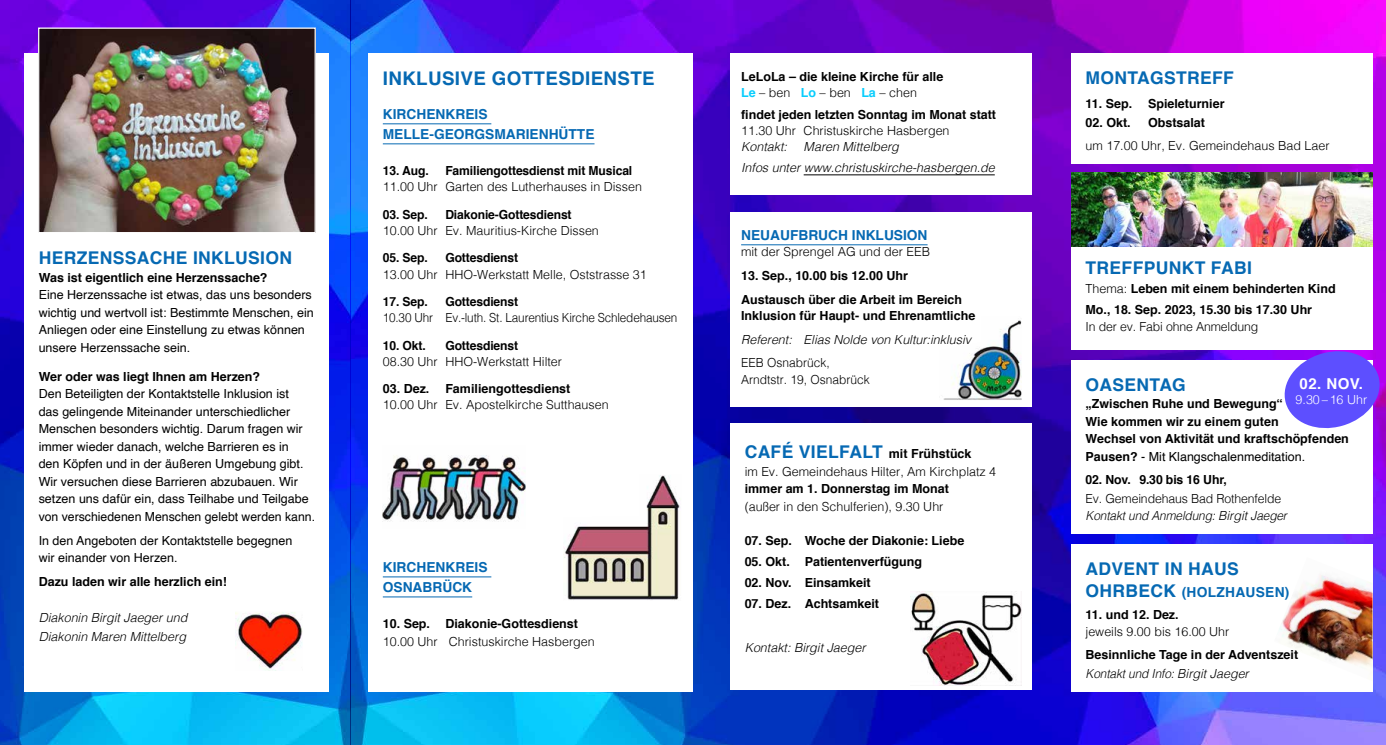
<style>
.page{position:relative;width:1386px;height:745px;background:#fff}
.page>*{position:absolute;margin:0;border:0;box-sizing:border-box;transform-origin:0 0}
.t1{font:700 18.75px "Helvetica";letter-spacing:.02em;color:#0669b3}
.t2{font:700 17.5px "Helvetica";letter-spacing:.02em;color:#0669b3}
.t3{font:700 15px "Helvetica";color:#fff}
.t4{font:700 13.75px/20px "Helvetica";color:#0669b3}
.t5{font:700 13.75px "Helvetica";letter-spacing:.02em;color:#0669b3}
.t6{font:700 12.5px/17.5px "Helvetica";color:#000}
.t7{font:12.5px/17.5px "Helvetica";color:#000}
.t8{font:300 12.5px "Helvetica";color:#000}
.t9{font:italic 300 12.5px/18.8px "Helvetica";color:#000}
.t10{font:italic 300 12.5px "Helvetica";color:#000;scale:.95 1}
.t11{font:300 12.5px "Helvetica";color:#000;scale:.94 1}
.t12{font:300 12.5px/16.2px "Helvetica";color:#000;scale:.96 1}
.t13{font:300 12.5px "Helvetica";color:#fff}
.s1{color:#08cdfd}
.s2{font-weight:300}
.s3{font-size:12.5px;color:#000}
.s4{font-weight:400}
.s5{font-size:17.5px}
</style>
<div class="page">
<img style="left:0;top:0;width:1385px;height:744px">
<div style="left:369px;top:53px;width:324px;height:638px;background:#fff"></div>
<hr style="left:383px;top:123px;width:108px;height:1px;background:#0669b3">
<hr style="left:383px;top:143px;width:211px;height:1px;background:#0669b3">
<hr style="left:383px;top:576px;width:108px;height:1px;background:#0669b3">
<hr style="left:383px;top:596px;width:89px;height:1px;background:#0669b3">
<div style="left:1071px;top:359px;width:301px;height:174px;background:#fff"></div>
<svg style="left:1280px;top:346px;width:104px;height:87px"></svg>
<div style="left:730px;top:423px;width:301px;height:266px;background:#fff"></div>
<div style="left:730px;top:53px;width:301px;height:141px;background:#fff"></div>
<img style="left:911px;top:591px;width:110px;height:94px">
<div style="left:1071px;top:53px;width:301px;height:111px;background:#fff"></div>
<div style="left:1071px;top:544px;width:301px;height:147px;background:#fff"></div>
<img style="left:1279px;top:575px;width:93px;height:93px">
<img style="left:1071px;top:173px;width:301px;height:74px">
<div style="left:1071px;top:247px;width:301px;height:102px;background:#fff"></div>
<div style="left:25px;top:53px;width:304px;height:638px;background:#fff"></div>
<img style="left:563px;top:475px;width:117px;height:125px">
<div style="left:730px;top:211px;width:301px;height:195px;background:#fff"></div>
<hr style="left:741px;top:244px;width:186px;height:1px;background:#0669b3">
<img style="left:943px;top:320px;width:78px;height:80px">
<img style="left:40px;top:29px;width:274px;height:202px">
<div style="left:38px;top:27px;width:278px;height:206px;border:1px solid #fff"></div>
<hr style="left:803px;top:174px;width:191px;height:1px;background:#000">
<img style="left:383px;top:455px;width:142px;height:67px">
<img style="left:236px;top:612px;width:67px;height:58px">
<h2 class="t2" style="left:39px;top:244px;width:255px">HERZENSSACHE INKLUSION</h2>
<p class="t6" style="left:39px;top:269px;width:230px">Was ist eigentlich eine Herzenssache?</p>
<p class="t7" style="left:39px;top:286px;width:277px">Eine Herzenssache ist etwas, das uns besonders wichtig und wertvoll ist: Bestimmte Menschen, ein Anliegen oder eine Einstellung zu etwas können unsere Herzenssache sein.</p>
<p class="t6" style="left:39px;top:367px;width:223px">Wer oder was liegt Ihnen am Herzen?</p>
<p class="t7" style="left:39px;top:385px;width:278px">Den Beteiligten der Kontaktstelle Inklusion ist<br>das gelingende Miteinander unterschiedlicher Menschen besonders wichtig. Darum fragen wir immer wieder danach, welche Barrieren es in<br>den Köpfen und in der äußeren Umgebung gibt.<br>Wir versuchen diese Barrieren abzubauen. Wir setzen uns dafür ein, dass Teilhabe und Teilgabe von verschiedenen Menschen gelebt werden kann.</p>
<p class="t7" style="left:39px;top:531px;width:255px">In den Angeboten der Kontaktstelle begegnen wir einander von Herzen.</p>
<p class="t6" style="left:39px;top:572px;width:190px">Dazu laden wir alle herzlich ein!</p>
<p class="t9" style="left:39px;top:607px;width:150px">Diakonin Birgit Jaeger und<br>Diakonin Maren Mittelberg</p>
<h1 class="t1" style="left:383px;top:63px;width:273px">INKLUSIVE GOTTESDIENSTE</h1>
<p class="t4" style="left:383px;top:104px;width:213px">KIRCHENKREIS<br>MELLE-GEORGSMARIENHÜTTE</p>
<p class="t6" style="left:383px;top:162px;width:47px">13. Aug.</p>
<p class="t6" style="left:445px;top:162px;width:188px">Familiengottesdienst mit Musical</p>
<p class="t8" style="left:383px;top:176px;width:261px">11.00 Uhr Garten des Lutherhauses in Dissen</p>
<p class="t6" style="left:383px;top:205px;width:46px">03. Sep.</p>
<p class="t6" style="left:445px;top:205px;width:128px">Diakonie-Gottesdienst</p>
<p class="t8" style="left:383px;top:220px;width:217px">10.00 Uhr Ev. Mauritius-Kirche Dissen</p>
<p class="t6" style="left:383px;top:249px;width:46px">05. Sep.</p>
<p class="t6" style="left:445px;top:249px;width:74px">Gottesdienst</p>
<p class="t8" style="left:383px;top:263px;width:265px">13.00 Uhr HHO-Werkstatt Melle, Oststrasse 31</p>
<p class="t6" style="left:383px;top:293px;width:46px">17. Sep.</p>
<p class="t6" style="left:445px;top:293px;width:74px">Gottesdienst</p>
<p class="t11" style="left:383px;top:307px;width:315px">10.30 Uhr Ev.-luth. St. Laurentius Kirche Schledehausen</p>
<p class="t6" style="left:383px;top:336px;width:44px">10. Okt.</p>
<p class="t6" style="left:445px;top:336px;width:74px">Gottesdienst</p>
<p class="t8" style="left:383px;top:350px;width:181px">08.30 Uhr HHO-Werkstatt Hilter</p>
<p class="t6" style="left:383px;top:380px;width:48px">03. Dez.</p>
<p class="t6" style="left:445px;top:380px;width:127px">Familiengottesdienst</p>
<p class="t8" style="left:383px;top:394px;width:227px">10.00 Uhr Ev. Apostelkirche Sutthausen</p>
<p class="t4" style="left:383px;top:557px;width:106px">KIRCHENKREIS<br>OSNABRÜCK</p>
<p class="t6" style="left:383px;top:614px;width:197px">10. Sep. Diakonie-Gottesdienst</p>
<p class="t8" style="left:383px;top:630px;width:213px">10.00 Uhr Christuskirche Hasbergen</p>
<p class="t6" style="left:741px;top:69px;width:204px;line-height:16.2px">LeLoLa – die kleine Kirche für alle<br><span class="s1">Le</span> <span class="s2">– ben</span> <span class="s1">Lo</span> <span class="s2">– ben</span> <span class="s1">La</span> <span class="s2">– chen</span></p>
<p class="t6" style="left:741px;top:105px;width:256px">findet jeden letzten Sonntag im Monat statt</p>
<p class="t8" style="left:741px;top:120px;width:210px">11.30 Uhr Christuskirche Hasbergen</p>
<p class="t9" style="left:741px;top:136px;width:47px">Kontakt:</p>
<p class="t9" style="left:741px;top:135px;width:255px;line-height:21.2px;text-indent:62px">Maren Mittelberg<br>Infos unter www.christuskirche-hasbergen.de</p>
<p class="t4" style="left:741px;top:225px;width:188px">NEUAUFBRUCH INKLUSION</p>
<p class="t8" style="left:741px;top:241px;width:190px">mit der Sprengel AG und der EEB</p>
<p class="t6" style="left:741px;top:263px;width:222px;line-height:23.8px">13. Sep., 10.00 bis 12.00 Uhr<br>Austausch über die Arbeit im Bereich</p>
<p class="t6" style="left:741px;top:307px;width:236px">Inklusion für Haupt- und Ehrenamtliche</p>
<p class="t9" style="left:741px;top:329px;width:231px">Referent: Elias Nolde von Kultur:inklusiv</p>
<p class="t12" style="left:741px;top:354px;width:136px">EEB Osnabrück,<br>Arndtstr. 19, Osnabrück</p>
<h2 class="t2" style="left:744px;top:437px;width:228px">CAFÉ VIELFALT <span class="s3">mit Frühstück</span></h2>
<p class="t8" style="left:744px;top:460px;width:253px">im Ev. Gemeindehaus Hilter, Am Kirchplatz 4</p>
<p class="t6" style="left:744px;top:480px;width:206px">immer am 1. Donnerstag im Monat</p>
<p class="t8" style="left:744px;top:495px;width:200px">(außer in den Schulferien), 9.30 Uhr</p>
<p class="t6" style="left:744px;top:531px;width:221px">07. Sep. Woche der Diakonie: Liebe</p>
<p class="t6" style="left:744px;top:552px;width:179px">05. Okt. Patientenverfügung</p>
<p class="t6" style="left:744px;top:573px;width:127px">02. Nov. Einsamkeit</p>
<p class="t6" style="left:744px;top:594px;width:136px">07. Dez. Achtsamkeit</p>
<p class="t9" style="left:744px;top:637px;width:122px">Kontakt: Birgit Jaeger</p>
<h2 class="t2" style="left:1085px;top:64px;width:150px">MONTAGSTREFF</h2>
<p class="t6" style="left:1085px;top:95px;width:48px">11. Sep.</p>
<p class="t6" style="left:1148px;top:95px;width:78px">Spieleturnier</p>
<p class="t6" style="left:1085px;top:114px;width:47px">02. Okt.</p>
<p class="t6" style="left:1148px;top:114px;width:58px">Obstsalat</p>
<p class="t8" style="left:1085px;top:135px;width:245px">um 17.00 Uhr, Ev. Gemeindehaus Bad Laer</p>
<h2 class="t2" style="left:1085px;top:254px;width:168px">TREFFPUNKT FABI</h2>
<p class="t6" style="left:1085px;top:278px;width:252px;line-height:20.9px"><span class="s2">Thema:</span> Leben mit einem behinderten Kind<br>Mo., 18. Sep. 2023, 15.30 bis 17.30 Uhr</p>
<p class="t8" style="left:1085px;top:316px;width:174px">In der ev. Fabi ohne Anmeldung</p>
<h2 class="t2" style="left:1085px;top:370px;width:102px">OASENTAG</h2>
<p class="t6" style="left:1085px;top:395px;width:265px">„Zwischen Ruhe und Bewegung“<br>Wie kommen wir zu einem guten<br>Wechsel von Aktivität und kraftschöpfenden Pausen? <span class="s4">- Mit Klangschalenmeditation.</span></p>
<p class="t6" style="left:1085px;top:471px;width:143px">02. Nov. 9.30 bis 16 Uhr,</p>
<p class="t8" style="left:1085px;top:488px;width:197px">Ev. Gemeindehaus Bad Rothenfelde</p>
<p class="t10" style="left:1085px;top:504px;width:213px">Kontakt und Anmeldung: Birgit Jaeger</p>
<p class="t3" style="left:1299px;top:371px;width:65px">02. NOV.</p>
<p class="t13" style="left:1295px;top:389px;width:73px">9.30 –16 Uhr</p>
<h2 class="t2" style="left:1085px;top:554px;width:155px">ADVENT IN HAUS</h2>
<p class="t5" style="left:1085px;top:580px;width:205px"><span class="s5">OHRBECK</span> (HOLZHAUSEN)</p>
<p class="t6" style="left:1085px;top:606px;width:95px">11. und 12. Dez.</p>
<p class="t8" style="left:1085px;top:620px;width:145px">jeweils 9.00 bis 16.00 Uhr</p>
<p class="t6" style="left:1085px;top:646px;width:214px">Besinnliche Tage in der Adventszeit</p>
<p class="t10" style="left:1085px;top:662px;width:173px">Kontakt und Info: Birgit Jaeger</p>
</div>
